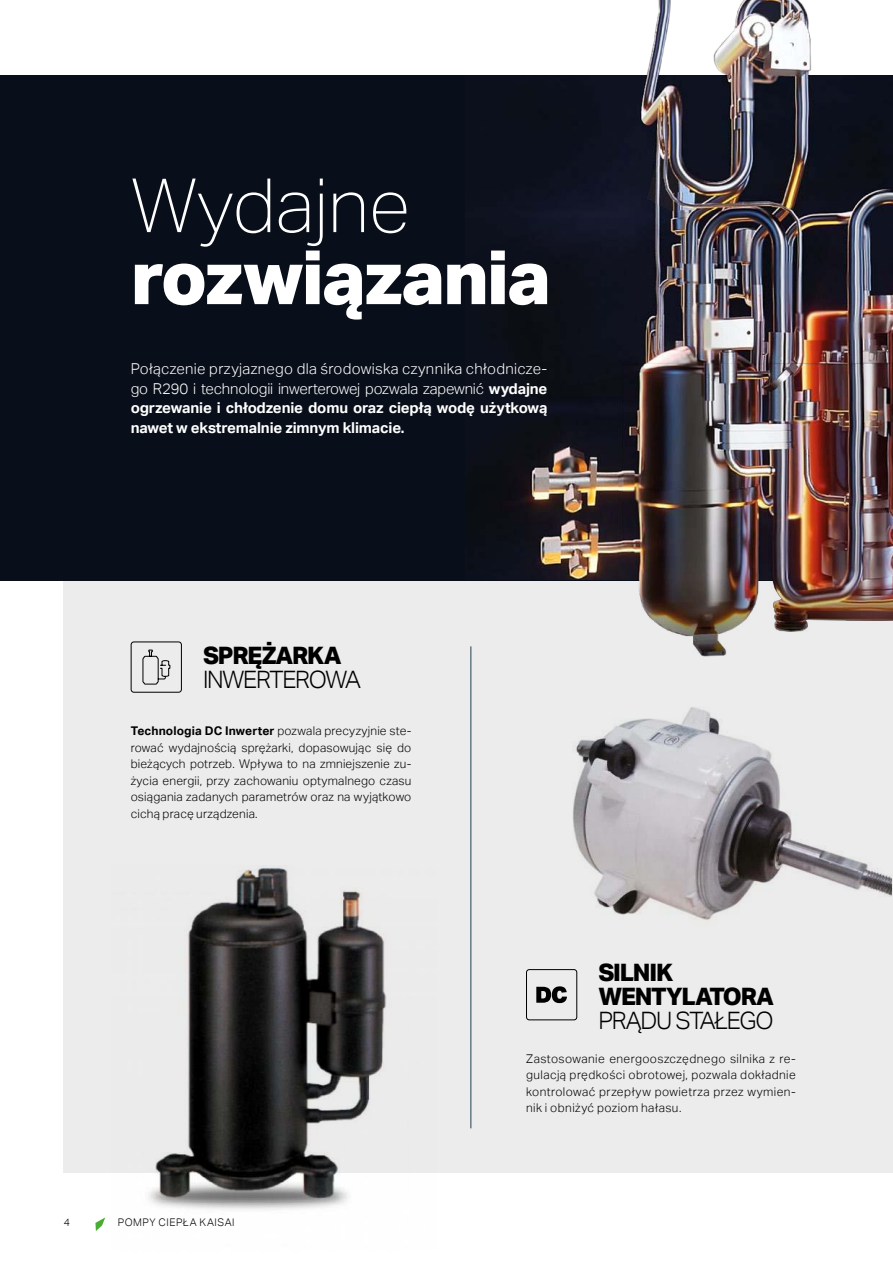
<style>
.page{position:relative;width:893px;height:1263px;background:#fff}
.page>*{position:absolute;margin:0;border:0;box-sizing:border-box;transform-origin:0 0}
.t1{font:800 75px "Aktiv Grotesk";letter-spacing:-.025em;color:#fff}
.t2{font:100 75px "Aktiv Grotesk";color:#fff}
.t3{font:800 24px/24px "Aktiv Grotesk";letter-spacing:-.05em;color:#000}
.t4{font:300 24px "Aktiv Grotesk";letter-spacing:-.05em;color:#000}
.t5{font:300 15px/19.5px "Aktiv Grotesk";letter-spacing:-.01em;color:#fff;text-align:justify}
.t6{font:300 12px/16.5px "Aktiv Grotesk";letter-spacing:.02em;color:#000;text-align:justify}
.t7{font:300 10.5px "Aktiv Grotesk";letter-spacing:.05em;color:#000}
.s1{font-weight:700}
</style>
<div class="page">
<svg style="left:95px;top:1217px;width:10px;height:14px"></svg>
<div style="left:0;top:76px;width:893px;height:504px;background:#090f1a"></div>
<img style="left:560px;top:224px;width:209px;height:75px">
<div style="left:64px;top:581px;width:829px;height:591px;background:#ececec"></div>
<img style="left:466px;top:0;width:343px;height:224px">
<img style="left:466px;top:299px;width:303px;height:379px">
<img style="left:769px;top:77px;width:124px;height:555px">
<img style="left:111px;top:867px;width:326px;height:343px">
<img style="left:573px;top:707px;width:319px;height:213px">
<hr style="left:471px;top:646px;width:1px;height:482px;background:#23414e">
<div style="left:526px;top:969px;width:51px;height:51px;border:1px solid #000;border-radius:3px"></div>
<svg style="left:536px;top:986px;width:31px;height:17px"></svg>
<div style="left:131px;top:641px;width:51px;height:52px;border:1px solid #000;border-radius:3px"></div>
<svg style="left:142px;top:649px;width:29px;height:36px"></svg>
<h1 class="t2" style="left:131px;top:176px;width:281px">Wydajne</h1>
<h1 class="t1" style="left:131px;top:234px;width:422px">rozwiązania</h1>
<p class="t5" style="left:131px;top:359px;width:418px">Połączenie przyjaznego dla środowiska czynnika chłodnicze&shy;go R290 i technologii inwerterowej pozwala zapewnić <span class="s1">wydajne ogrzewanie i chłodzenie domu oraz ciepłą wodę użytkową nawet w ekstremalnie zimnym klimacie.</span></p>
<h2 class="t3" style="left:203px;top:643px;width:140px">SPRĘŻARKA</h2>
<h2 class="t4" style="left:203px;top:665px;width:159px">INWERTEROWA</h2>
<p class="t6" style="left:131px;top:723px;width:282px"><span class="s1">Technologia DC Inwerter</span> pozwala precyzyjnie ste&shy;rować wydajnością sprężarki, dopasowując się do bieżących potrzeb. Wpływa to na zmniejszenie zu&shy;życia energii, przy zachowaniu optymalnego czasu osiągania zadanych parametrów oraz na wyjątkowo cichą pracę urządzenia.</p>
<p class="t7" style="left:64px;top:1216px;width:8px">4</p>
<p class="t7" style="left:118px;top:1216px;width:118px">POMPY CIEPŁA KAISAI</p>
<h2 class="t3" style="left:598px;top:961px;width:177px">SILNIK<br>WENTYLATORA</h2>
<h2 class="t4" style="left:598px;top:1007px;width:177px">PRĄDU STAŁEGO</h2>
<p class="t6" style="left:526px;top:1050px;width:271px">Zastosowanie energooszczędnego silnika z re&shy;gulacją prędkości obrotowej, pozwala dokładnie kontrolować przepływ powietrza przez wymien&shy;nik i obniżyć poziom hałasu.</p>
</div>
